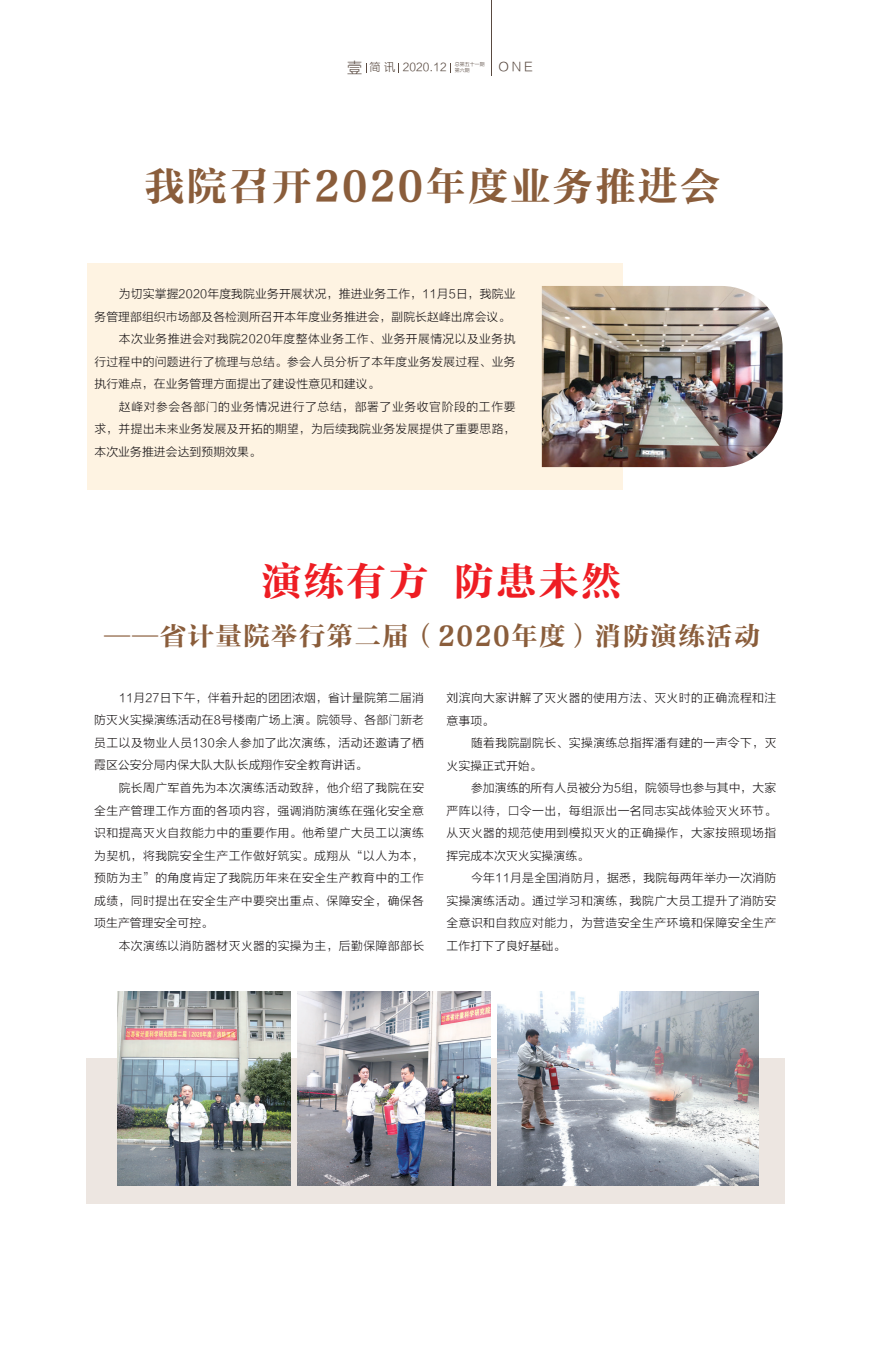
<style>
.page{position:relative;width:872px;height:1368px;background:#fff}
.page>*{position:absolute;margin:0;border:0;box-sizing:border-box;transform-origin:0 0}
.t1{font:40px "FZCYSJW GB1 0";letter-spacing:.06em;color:#8a5d3b}
.t2{font:40px "FZCYSJW GB1 0";letter-spacing:.06em;color:#ee1d23}
.t3{font:26.25px "FZCYSJW GB1 0";letter-spacing:.06em;color:#8a5d3b}
.t4{font:12.5px "FZLTXHK GBK1 0";color:#594a41}
.t5{font:11.88px/22.5px "FZLTXHK GBK1 0";letter-spacing:.03em;color:#231f20;text-align:justify}
.t6{font:11.88px "FZLTXHK GBK1 0";color:#231f20}
.t7{font:11.88px "FZLTXHK GBK1 0";letter-spacing:.005em;color:#231f20}
.t8{font:11.25px "FZLTXHK GBK1 0";color:#594a41}
.t9{font:5px/6px "FZLTXHK GBK1 0";color:#594a41}
.s1{font-family:"Microsoft Ya Hei";font-weight:300;font-size:15px}
</style>
<div class="page">
<div style="left:87px;top:263px;width:535px;height:227px;background:#fef3e2"></div>
<div style="left:86px;top:1058px;width:699px;height:145px;background:#ede6e1"></div>
<hr style="left:491px;top:0;width:1px;height:75px;background:#594a41">
<img style="left:117px;top:991px;width:173px;height:194px">
<img style="left:497px;top:991px;width:262px;height:194px">
<img style="left:297px;top:991px;width:193px;height:194px">
<img style="left:542px;top:286px;width:240px;height:181px">
<p class="t8" style="left:347px;top:61px;width:101px"><span class="s1">壹</span> 简 讯 2020.12</p>
<p class="t9" style="left:455px;top:62px;width:31px">总第五十一期第六期</p>
<p class="t4" style="left:498px;top:60px;width:36px">ONE</p>
<h1 class="t1" style="left:144px;top:164px;width:577px">我院召开2020年度业务推进会</h1>
<p class="t7" style="left:119px;top:287px;width:398px">为切实掌握2020年度我院业务开展状况，推进业务工作，11月5日，我院业</p>
<p class="t6" style="left:95px;top:310px;width:417px">务管理部组织市场部及各检测所召开本年度业务推进会，副院长赵峰出席会议。</p>
<p class="t5" style="left:119px;top:328px;width:398px">本次业务推进会对我院2020年度整体业务工作、业务开展情况以及业务执</p>
<p class="t5" style="left:95px;top:350px;width:422px">行过程中的问题进行了梳理与总结。参会人员分析了本年度业务发展过程、业务</p>
<p class="t6" style="left:95px;top:377px;width:286px">执行难点，在业务管理方面提出了建设性意见和建议。</p>
<p class="t5" style="left:119px;top:395px;width:398px">赵峰对参会各部门的业务情况进行了总结，部署了业务收官阶段的工作要</p>
<p class="t5" style="left:95px;top:418px;width:422px">求，并提出未来业务发展及开拓的期望，为后续我院业务发展提供了重要思路，</p>
<p class="t6" style="left:95px;top:445px;width:168px">本次业务推进会达到预期效果。</p>
<h1 class="t2" style="left:261px;top:560px;width:361px">演练有方 防患未然</h1>
<h2 class="t3" style="left:104px;top:622px;width:657px">——省计量院举行第二届（2020年度）消防演练活动</h2>
<p class="t5" style="left:94px;top:687px;width:331px;text-indent:24px">11月27日下午，伴着升起的团团浓烟，省计量院第二届消防灭火实操演练活动在8号楼南广场上演。院领导、各部门新老员工以及物业人员130余人参加了此次演练，活动还邀请了栖霞区公安分局内保大队大队长成翔作安全教育讲话。</p>
<p class="t5" style="left:94px;top:777px;width:331px;text-indent:24px">院长周广军首先为本次演练活动致辞，他介绍了我院在安全生产管理工作方面的各项内容，强调消防演练在强化安全意识和提高灭火自救能力中的重要作用。他希望广大员工以演练为契机，将我院安全生产工作做好筑实。成翔从“以人为本，预防为主”的角度肯定了我院历年来在安全生产教育中的工作成绩，同时提出在安全生产中要突出重点、保障安全，确保各项生产管理安全可控。</p>
<p class="t5" style="left:119px;top:934px;width:307px">本次演练以消防器材灭火器的实操为主，后勤保障部部长</p>
<p class="t5" style="left:446px;top:687px;width:331px">刘滨向大家讲解了灭火器的使用方法、灭火时的正确流程和注意事项。</p>
<p class="t5" style="left:446px;top:732px;width:331px;text-indent:24px">随着我院副院长、实操演练总指挥潘有建的一声令下，灭火实操正式开始。</p>
<p class="t5" style="left:446px;top:777px;width:331px;text-indent:24px">参加演练的所有人员被分为5组，院领导也参与其中，大家严阵以待，口令一出，每组派出一名同志实战体验灭火环节。从灭火器的规范使用到模拟灭火的正确操作，大家按照现场指挥完成本次灭火实操演练。</p>
<p class="t5" style="left:446px;top:867px;width:331px;text-indent:24px">今年11月是全国消防月，据悉，我院每两年举办一次消防实操演练活动。通过学习和演练，我院广大员工提升了消防安全意识和自救应对能力，为营造安全生产环境和保障安全生产工作打下了良好基础。</p>
</div>
